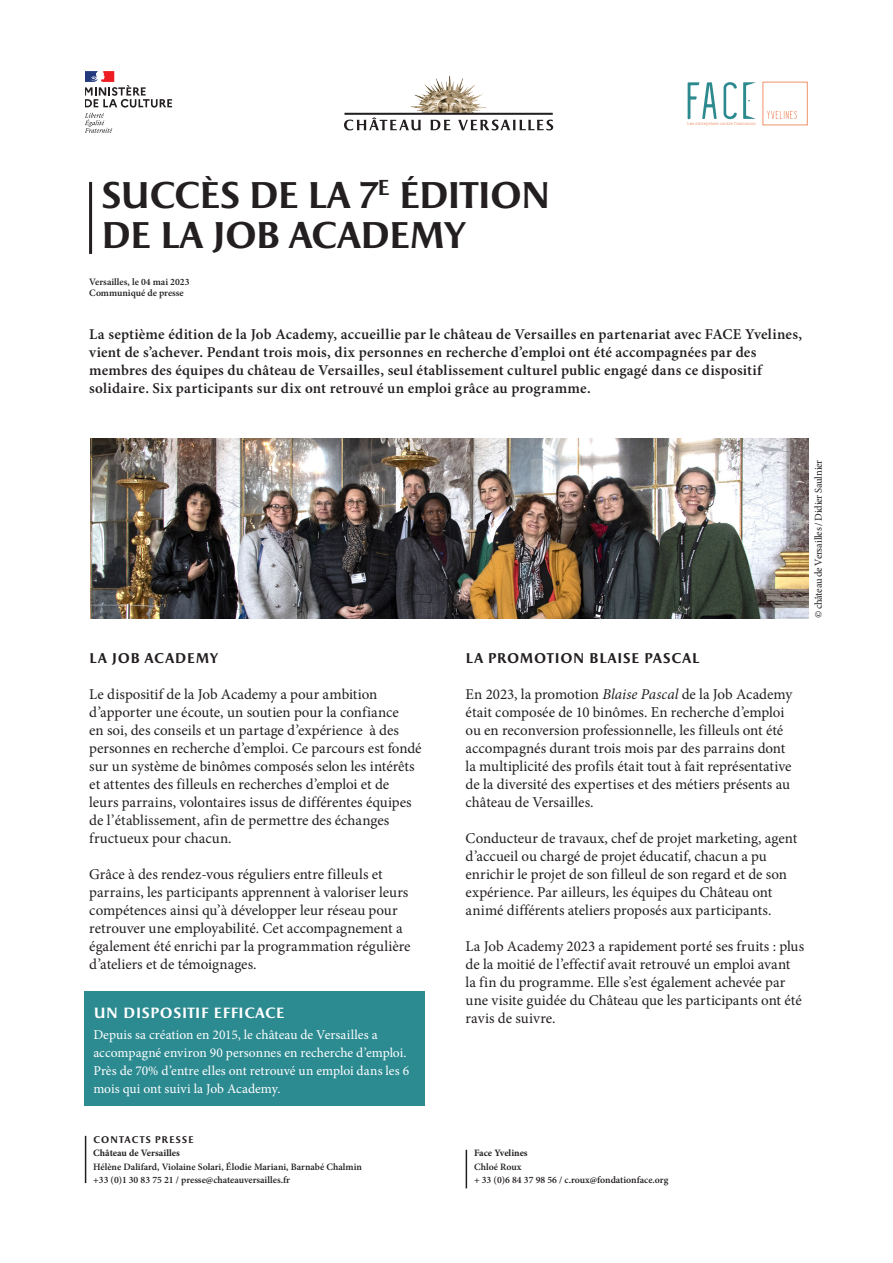
<style>
.page{position:relative;width:893px;height:1263px;background:#fff}
.page>*{position:absolute;margin:0;border:0;box-sizing:border-box;transform-origin:0 0}
.Titre_DP{font:700 37.5px/40.5px "Apollon";letter-spacing:-.07em;color:#231f20}
.Texte_courant{font:15px/18px "Minion Pro";letter-spacing:-.005em;color:#231f20}
.Chapô{font:600 15px/18px "Minion Pro";letter-spacing:.015em;color:#231f20}
.t1{font:700 15px "Apollon";color:#fff}
.Texte_courant-2{font:700 14.25px "Apollon";letter-spacing:.01em;color:#231f20}
.t2{font:13.5px/18px "Minion Pro";color:#fff}
.Titre_partie{font:10.5px "Minion Pro";letter-spacing:-.025em;color:#231f20}
.Légende{font:600 9.75px/13.5px "Minion Pro";color:#231f20}
.Légende-2{font:700 9.75px/13.5px "Minion Pro";color:#231f20}
.Catégorie{font:700 9.75px "Apollon";letter-spacing:.07em;color:#231f20}
.s1{font-weight:700}
.s2{font-style:italic}
.s3{font-weight:600}
</style>
<div class="page">
<hr style="left:85px;top:1136px;width:1px;height:47px;background:#231f20">
<hr style="left:89px;top:182px;width:3px;height:72px;background:#231f20">
<img style="left:411px;top:76px;width:76px;height:37px">
<svg style="left:344px;top:113px;width:209px;height:17px"></svg>
<img style="left:90px;top:438px;width:719px;height:180px">
<div style="left:85px;top:991px;width:340px;height:115px;background:#2c8a91"></div>
<svg style="left:85px;top:71px;width:87px;height:62px"></svg>
<svg style="left:687px;top:82px;width:69px;height:44px"></svg>
<svg style="left:767px;top:111px;width:30px;height:8px"></svg>
<hr style="left:466px;top:1150px;width:1px;height:38px;background:#231f20">
<p class="Titre_DP" style="left:101px;top:177px;width:452px">SUCCÈS DE LA 7<sup>E</sup> ÉDITION<br>DE LA JOB ACADEMY</p>
<p class="Légende" style="left:89px;top:275px;width:102px">Versailles, le 04 mai 2023</p>
<p class="Légende" style="left:89px;top:287px;width:96px">Communiqué de presse</p>
<p class="Chapô" style="left:89px;top:325px;width:714px">La septième édition de la Job Academy, accueillie par le château de Versailles en partenariat avec FACE Yvelines, vient de s’achever. Pendant trois mois, dix personnes en recherche d’emploi ont été accompagnées par des membres des équipes du château de Versailles, seul établissement culturel public engagé dans ce dispositif solidaire. Six participants sur dix ont retrouvé un emploi grâce au programme.</p>
<p class="Texte_courant-2" style="left:89px;top:650px;width:130px">LA JOB ACADEMY</p>
<p class="Texte_courant" style="left:89px;top:685px;width:334px">Le dispositif de la Job Academy a pour ambition d’apporter une écoute, un soutien pour la confiance<br>en soi, des conseils et un partage d’expérience à des personnes en recherche d’emploi. Ce parcours est fondé sur un système de binômes composés selon les intérêts et attentes des filleuls en recherches d’emploi et de leurs parrains, volontaires issus de différentes équipes de l’établissement, afin de permettre des échanges fructueux pour chacun.</p>
<p class="Texte_courant" style="left:89px;top:865px;width:323px">Grâce à des rendez-vous réguliers entre filleuls et parrains, les participants apprennent à valoriser leurs compétences ainsi qu’à développer leur réseau pour retrouver une employabilité. Cet accompagnement a également été enrichi par la programmation régulière d’ateliers et de témoignages.</p>
<p class="t1" style="left:93px;top:1005px;width:193px">UN DISPOSITIF EFFICACE</p>
<p class="t2" style="left:93px;top:1026px;width:317px">Depuis sa création en 2015, le château de Versailles a accompagné environ 90 personnes en recherche d’emploi.<br>Près de 70% d’entre elles ont retrouvé un emploi dans les 6 mois qui ont suivi la Job Academy.</p>
<p class="Catégorie" style="left:93px;top:1134px;width:102px">CONTACTS PRESSE</p>
<p class="Légende" style="left:93px;top:1146px;width:270px"><span class="s1">Château de Versailles<br></span>Hélène Dalifard, Violaine Solari, Élodie Mariani, Barnabé Chalmin</p>
<p class="Légende" style="left:93px;top:1173px;width:198px">+33 (0)1 30 83 75 21 / presse@chateauversailles.fr</p>
<p class="Titre_partie" style="left:812px;top:618px;width:160px;rotate:-90deg">© château de Versailles / Didier Saulnier</p>
<p class="Texte_courant-2" style="left:466px;top:650px;width:235px">LA PROMOTION BLAISE PASCAL</p>
<p class="Texte_courant" style="left:466px;top:685px;width:328px">En 2023, la promotion <span class="s2">Blaise Pascal</span> de la Job Academy était composée de 10 binômes. En recherche d’emploi ou en reconversion professionnelle, les filleuls ont été accompagnés durant trois mois par des parrains dont la multiplicité des profils était tout à fait représentative de la diversité des expertises et des métiers présents au château de Versailles.</p>
<p class="Texte_courant" style="left:466px;top:829px;width:333px">Conducteur de travaux, chef de projet marketing, agent d’accueil ou chargé de projet éducatif, chacun a pu enrichir le projet de son filleul de son regard et de son expérience. Par ailleurs, les équipes du Château ont animé différents ateliers proposés aux participants.</p>
<p class="Texte_courant" style="left:466px;top:937px;width:340px">La Job Academy 2023 a rapidement porté ses fruits : plus de la moitié de l’effectif avait retrouvé un emploi avant la fin du programme. Elle s’est également achevée par une visite guidée du Château que les participants ont été ravis de suivre.</p>
<p class="Légende-2" style="left:474px;top:1146px;width:55px">Face Yvelines<br><span class="s3">Chloé Roux</span></p>
<p class="Légende" style="left:474px;top:1174px;width:196px">+ 33 (0)6 84 37 98 56 / c.roux@fondationface.org</p>
</div>
